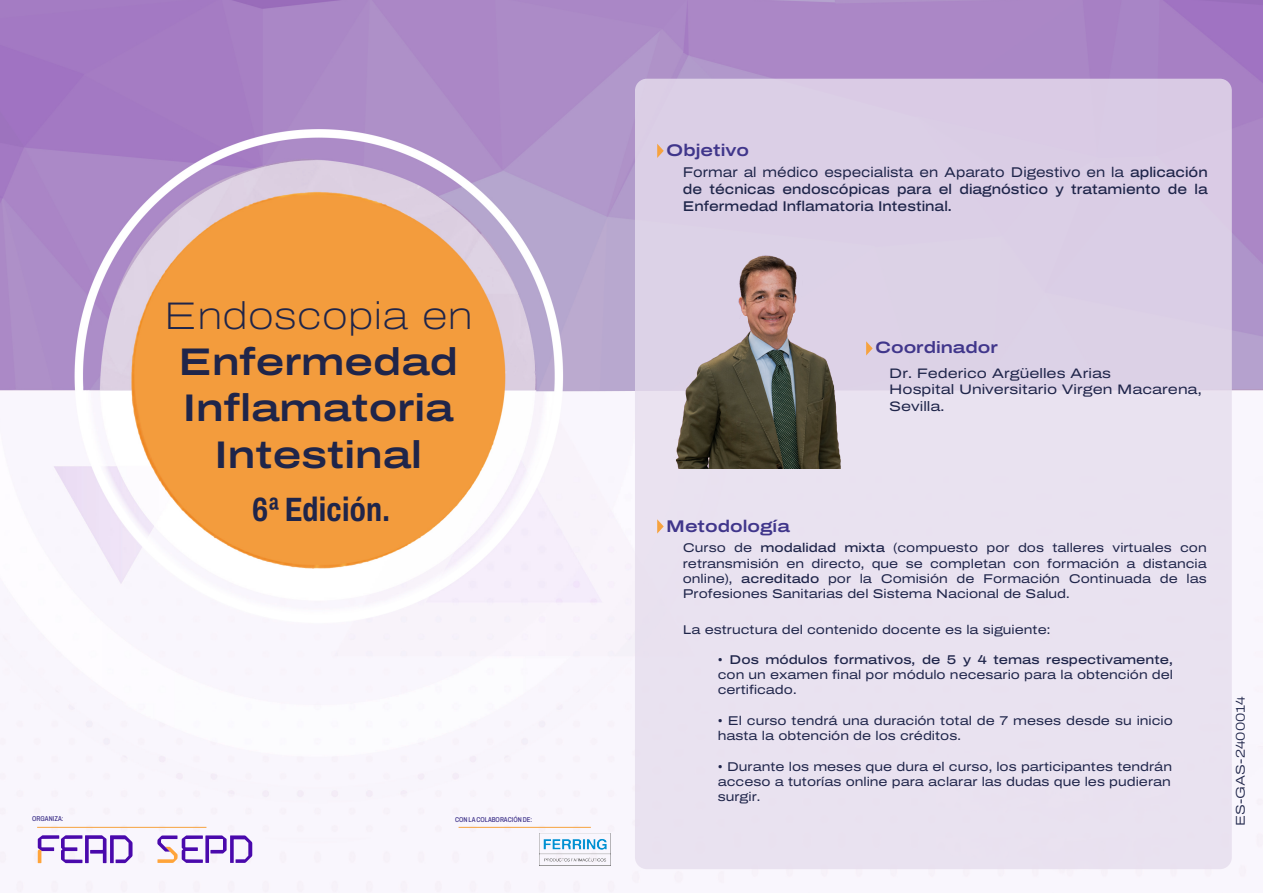
<style>
.page{position:relative;width:1263px;height:893px;background:#fff}
.page>*{position:absolute;margin:0;border:0;box-sizing:border-box;transform-origin:0 0}
.t1{font:600 38.55px/46.2px "Archivo Expanded";color:#1f254a;text-align:center}
.t2{font:100 38.55px "Archivo Expanded";color:#1f254a}
.t3{font:700 33.75px "Archivo Condensed";letter-spacing:.005em;color:#1f254a}
.t4{font:600 16.95px "Archivo Expanded";color:#40368b}
.t5{font:600 16.5px "Archivo Expanded";color:#40368b}
.t6{font:500 14.1px/17px "Archivo Expanded";color:#1f254a;text-align:justify;scale:.95 1}
.t7{font:13.8px/16.5px "Archivo Expanded";color:#1f254a}
.t8{font:12.75px/15.3px "Archivo Expanded";color:#1f254a;text-align:justify}
.t9{font:300 12.75px "Archivo Expanded";color:#1f254a}
.t10{font:500 7.05px "Archivo Condensed";color:#41358b}
.s1{font-weight:400}
.s2{font-weight:500}
</style>
<div class="page">
<img style="left:0;top:0;width:1263px;height:893px">
<div style="left:635px;top:79px;width:597px;height:790px;background:linear-gradient(to bottom,#d9cde5,#eee8f3);border-radius:12px"></div>
<hr style="left:37px;top:827px;width:169px;height:1px;background:#f6a23e">
<hr style="left:459px;top:827px;width:132px;height:1px;background:#f6a23e">
<svg style="left:38px;top:835px;width:95px;height:28px"></svg>
<svg style="left:157px;top:835px;width:95px;height:28px"></svg>
<img style="left:540px;top:833px;width:70px;height:32px">
<svg style="left:657px;top:519px;width:7px;height:15px"></svg>
<img style="left:673px;top:253px;width:168px;height:215px">
<svg style="left:866px;top:341px;width:7px;height:15px"></svg>
<svg style="left:657px;top:144px;width:7px;height:14px"></svg>
<h1 class="t2" style="left:164px;top:288px;width:310px">Endoscopia en</h1>
<h1 class="t1" style="left:179px;top:339px;width:281px">Enfermedad<br>Inflamatoria<br>Intestinal</h1>
<h2 class="t3" style="left:252px;top:484px;width:140px">6ª Edición.</h2>
<p class="t10" style="left:32px;top:814px;width:33px">ORGANIZA:</p>
<p class="t10" style="left:455px;top:814px;width:79px">CON LA COLABORACIÓN DE:</p>
<h3 class="t4" style="left:666px;top:138px;width:84px">Objetivo</h3>
<p class="t6" style="left:683px;top:164px;width:554px"><span class="s1">Formar al médico especialista en Aparato Digestivo en la</span> aplicación de técnicas endoscópicas para el diagnóstico y tratamiento de la Enfermedad Inflamatoria Intestinal.</p>
<p class="t5" style="left:875px;top:335px;width:124px">Coordinador</p>
<p class="t7" style="left:889px;top:365px;width:314px">Dr. Federico Argüelles Arias<br>Hospital Universitario Virgen Macarena,<br>Sevilla.</p>
<h3 class="t4" style="left:666px;top:513px;width:125px">Metodología</h3>
<p class="t8" style="left:683px;top:540px;width:525px">Curso de <span class="s2">modalidad mixta</span> (compuesto por dos talleres virtuales con retransmisión en directo, que se completan con formación a distancia online), <span class="s2">acreditado</span> por la Comisión de Formación Continuada de las Profesiones Sanitarias del Sistema Nacional de Salud.</p>
<p class="t8" style="left:683px;top:622px;width:369px">La estructura del contenido docente es la siguiente:</p>
<p class="t8" style="left:718px;top:652px;width:457px">• <span class="s2">Dos módulos formativos, de 5 y 4 temas respectivamente, </span>con un examen final por módulo necesario para la obtención del certificado.</p>
<p class="t8" style="left:718px;top:713px;width:456px">• El curso tendrá una duración total de 7 meses desde su inicio hasta la obtención de los créditos.</p>
<p class="t8" style="left:718px;top:759px;width:456px">• Durante los meses que dura el curso, los participantes tendrán acceso a tutorías online para aclarar las dudas que les pudieran surgir.</p>
<p class="t9" style="left:1231px;top:826px;width:131px;rotate:-90deg">ES-GAS-2400014</p>
</div>
